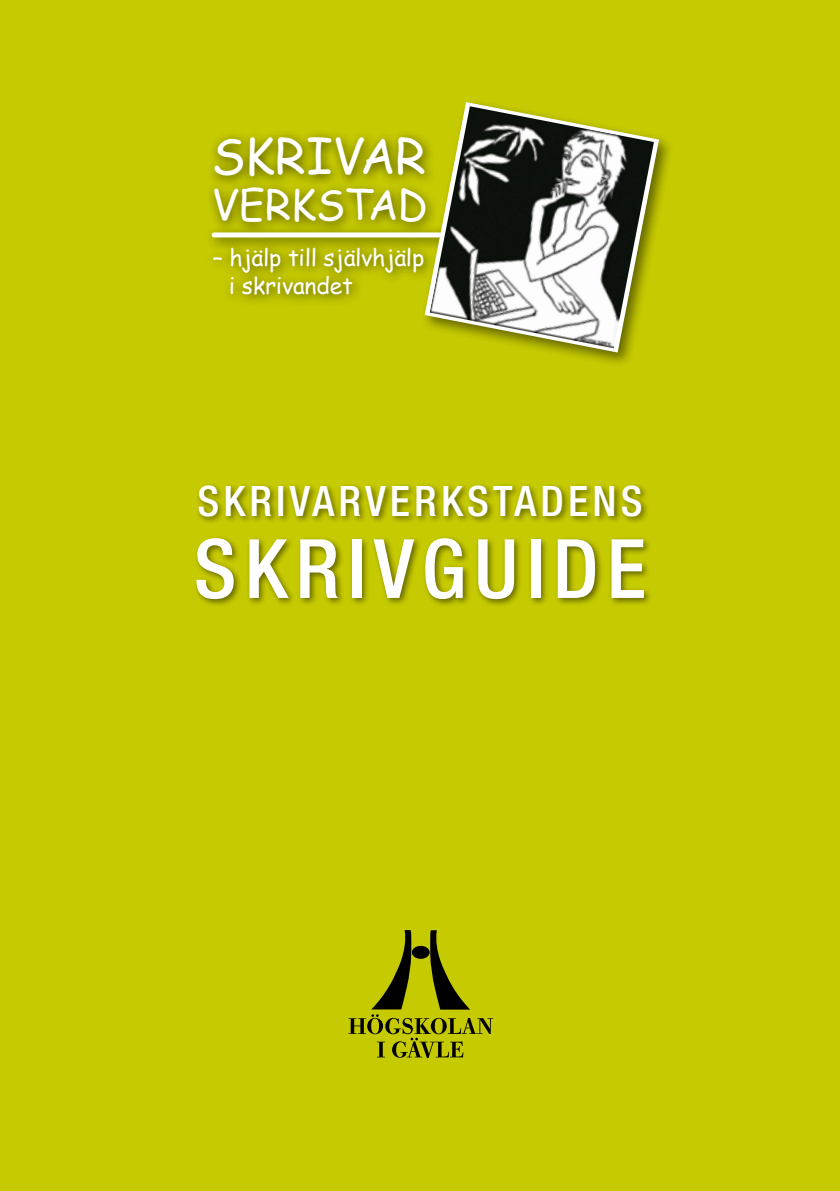
<style>
.page{position:relative;width:840px;height:1191px;background:#fff}
.page>*{position:absolute;margin:0;border:0;box-sizing:border-box;transform-origin:0 0}
.t1{font:500 condensed 82px "Helvetica Neue LT Com";letter-spacing:.1em;color:#fff}
.t2{font:49px "Comic Sans MS";letter-spacing:-.01em;color:#fff}
.t3{font:500 condensed 42px "Helvetica Neue LT Com";letter-spacing:.1em;color:#fff}
.t4{font:41.8px "Comic Sans MS";letter-spacing:-.005em;color:#fff}
.t5{font:23px/28px "Comic Sans MS";letter-spacing:-.01em;color:#fff}
</style>
<div class="page">
<div style="left:0;top:0;width:839px;height:1191px;background:#c6ca00"></div>
<div style="left:194px;top:482px;width:458px;height:126px;background:#000;opacity:.5"></div>
<svg style="left:348px;top:930px;width:145px;height:128px"></svg>
<div style="left:206px;top:129px;width:231px;height:107px;background:#000;opacity:.6"></div>
<div style="left:205px;top:239px;width:231px;height:68px;background:#000;opacity:.6"></div>
<div style="left:205px;top:225px;width:258px;height:26px;background:#000;opacity:.6"></div>
<div style="left:214px;top:232px;width:233px;height:5px;background:#fff"></div>
<div style="left:420px;top:98px;width:254px;height:270px;background:#000;opacity:.5"></div>
<svg style="left:423px;top:101px;width:237px;height:253px"></svg>
<h2 class="t2" style="left:211px;top:120px;width:216px">Skrivar</h2>
<h3 class="t4" style="left:211px;top:174px;width:217px">verkstad</h3>
<p class="t5" style="left:229px;top:243px;width:197px;text-indent:-16px">– hjälp till självhjälp i skrivandet</p>
<h3 class="t3" style="left:197px;top:476px;width:446px">SKRIVARVERKSTADENS</h3>
<h1 class="t1" style="left:194px;top:520px;width:453px">SKRIVGUIDE</h1>
</div>
